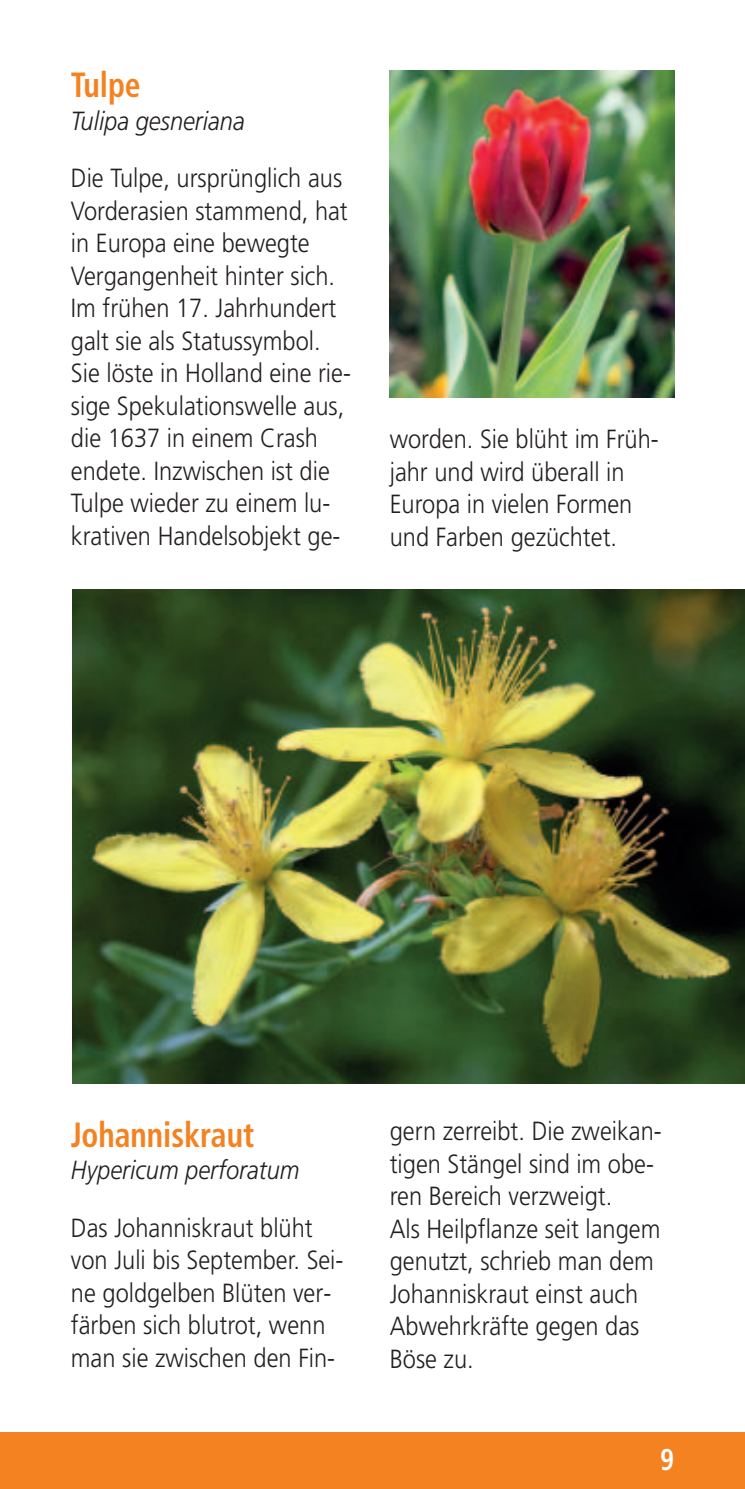
<style>
.page{position:relative;width:745px;height:1489px;background:#fff}
.page>*{position:absolute;margin:0;border:0;box-sizing:border-box;transform-origin:0 0}
.t1{font:700 condensed 35px "Frutiger";color:#f58220;scale:.9 1}
.t2{font:700 condensed 30px "Frutiger";color:#fff;scale:.9 1}
.t3{font:300 26.25px/32.5px "Frutiger";color:#231f20;scale:.9 1}
.t4{font:italic 300 26.25px "Frutiger";color:#231f20;scale:.9 1}
</style>
<div class="page">
<div style="left:0;top:1431px;width:744px;height:57px;background:#f58220"></div>
<img style="left:389px;top:71px;width:284px;height:326px">
<img style="left:72px;top:590px;width:672px;height:493px">
<p class="t1" style="left:71px;top:71px;width:79px">Tulpe</p>
<p class="t4" style="left:71px;top:110px;width:195px">Tulipa gesneriana</p>
<p class="t3" style="left:71px;top:164px;width:312px">Die Tulpe, ursprünglich aus<br>Vorderasien stammend, hat in Europa eine bewegte<br>Vergangenheit hinter sich.<br>Im frühen 17. Jahrhundert galt sie als Statussymbol.<br>Sie löste in Holland eine rie&shy;sige Spekulationswelle aus, die 1637 in einem Crash endete. Inzwischen ist die<br>Tulpe wieder zu einem lu&shy;krativen Handels objekt ge-</p>
<p class="t3" style="left:389px;top:425px;width:300px">worden. Sie blüht im Früh&shy;jahr und wird überall in<br>Europa in vielen Formen und Farben gezüchtet.</p>
<p class="t1" style="left:71px;top:1120px;width:205px">Johanniskraut</p>
<p class="t4" style="left:71px;top:1159px;width:255px">Hypericum perforatum</p>
<p class="t3" style="left:71px;top:1213px;width:304px">Das Johanniskraut blüht von Juli bis September. Sei&shy;ne goldgelben Blüten ver&shy;färben sich blutrot, wenn man sie zwischen den Fin-</p>
<p class="t3" style="left:389px;top:1116px;width:303px">gern zerreibt. Die zweikan&shy;tigen Stängel sind im obe&shy;ren Bereich verzweigt.</p>
<p class="t3" style="left:389px;top:1214px;width:302px">Als Heilpflanze seit langem genutzt, schrieb man dem<br>Johanniskraut einst auch<br>Abwehrkräfte gegen das<br>Böse zu.</p>
<p class="t2" style="left:659px;top:1446px;width:17px">9</p>
</div>
